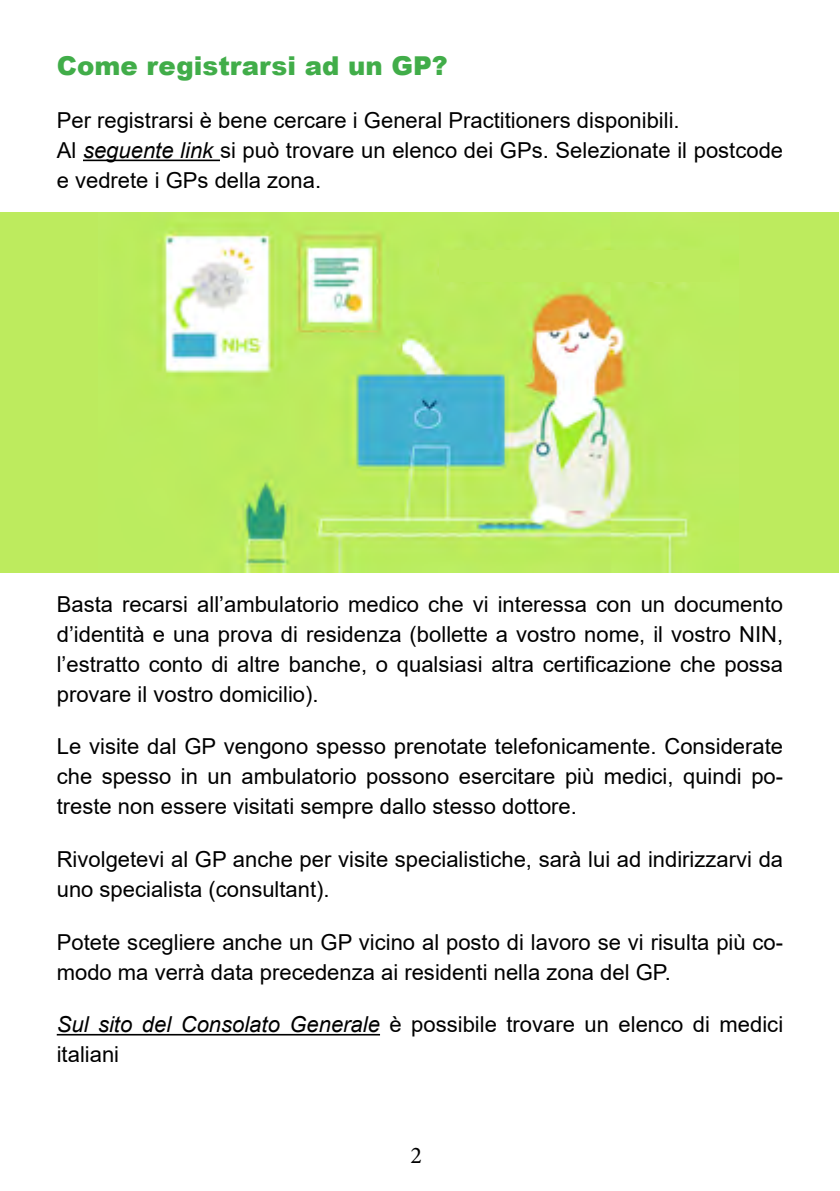
<style>
.page{position:relative;width:840px;height:1191px;background:#fff}
.page>*{position:absolute;margin:0;border:0;box-sizing:border-box;transform-origin:0 0}
.t1{font:900 26px "Arial";color:#41ad49}
.t2{font:24px "Minion Pro";color:#000}
.t3{font:22px/30px "Arial";color:#000}
.s1{font-style:italic}
</style>
<div class="page">
<hr style="left:83px;top:160px;width:137px;height:1px;background:#000">
<hr style="left:57px;top:1034px;width:323px;height:1px;background:#000">
<div style="left:0;top:213px;width:838px;height:360px;background:#bdeb5e"></div>
<img style="left:154px;top:225px;width:535px;height:348px">
<div style="left:439px;top:250px;width:280px;height:31px;background:#bdeb5e"></div>
<p class="t1" style="left:57px;top:47px;width:392px">Come registrarsi ad un GP?</p>
<p class="t3" style="left:57px;top:105px;width:727px">Per registrarsi è bene cercare i General Practitioners disponibili.<br>Al <span class="s1">seguente link</span> si può trovare un elenco dei GPs. Selezionate il postcode e vedrete i GPs della zona.</p>
<p class="t3" style="left:57px;top:588px;width:727px;text-align:justify">Basta recarsi all’ambulatorio medico che vi interessa con un documento d’identità e una prova di residenza (bollette a vostro nome, il vostro NIN, l’estratto conto di altre banche, o qualsiasi altra certificazione che possa provare il vostro domicilio).</p>
<p class="t3" style="left:57px;top:731px;width:727px;text-align:justify">Le visite dal GP vengono spesso prenotate telefonicamente. Considerate che spesso in un ambulatorio possono esercitare più medici, quindi po&shy;treste non essere visitati sempre dallo stesso dottore.</p>
<p class="t3" style="left:57px;top:844px;width:727px">Rivolgetevi al GP anche per visite specialistiche, sarà lui ad indirizzarvi da uno specialista (consultant).</p>
<p class="t3" style="left:57px;top:926px;width:727px">Potete scegliere anche un GP vicino al posto di lavoro se vi risulta più co&shy;modo ma verrà data precedenza ai residenti nella zona del GP.</p>
<p class="t3" style="left:57px;top:1009px;width:727px"><span class="s1">Sul sito del Consolato Generale</span> è possibile trovare un elenco di medici italiani</p>
<p class="t2" style="left:410px;top:1139px;width:13px">2</p>
</div>
